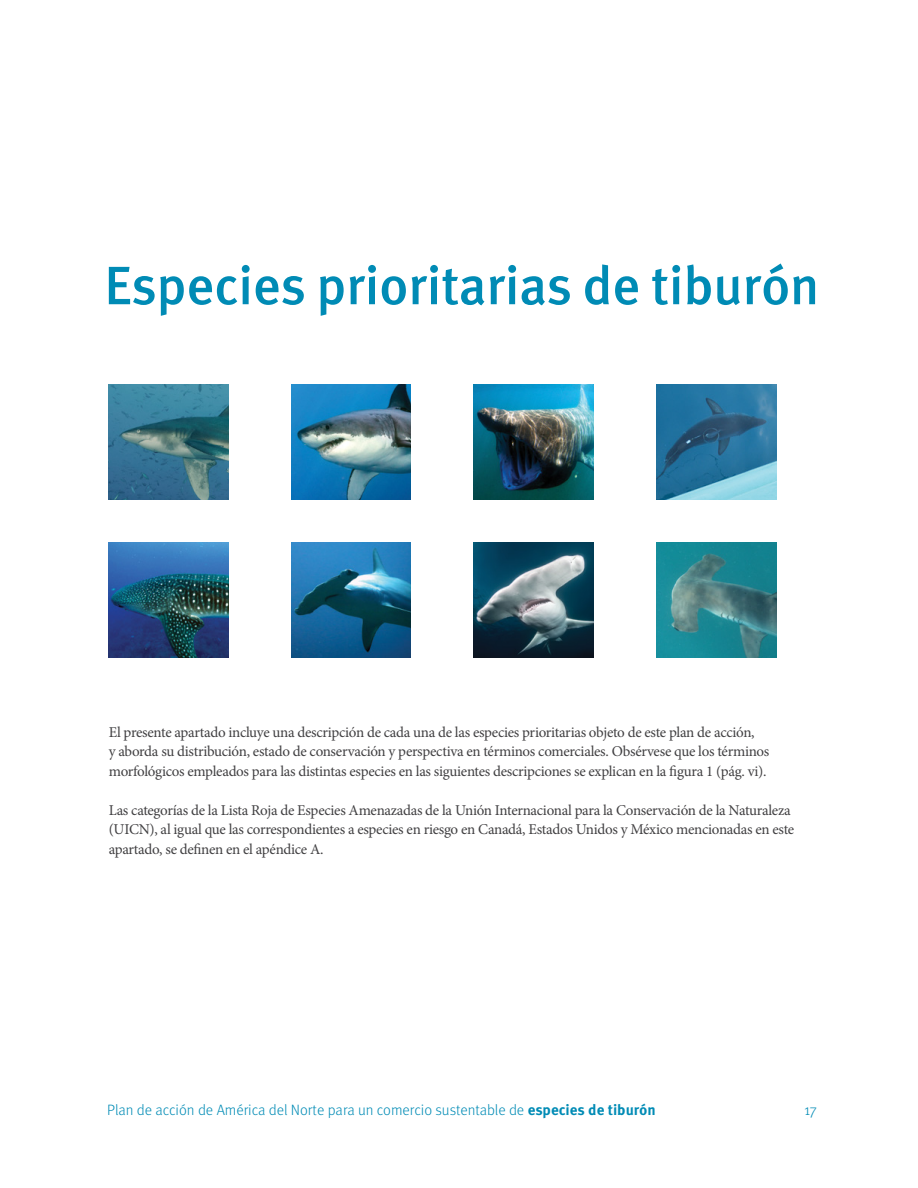
<style>
.page{position:relative;width:918px;height:1188px;background:#fff}
.page>*{position:absolute;margin:0;border:0;box-sizing:border-box;transform-origin:0 0}
.t1{font:500 54px "Meta Pro";letter-spacing:-.01em;color:#008bb5}
.t2{font:15px/19.5px "Minion Pro";letter-spacing:-.02em;color:#414042}
.t3{font:300 15px "Meta Pro";color:#008bb5}
.s1{font-weight:700}
</style>
<div class="page">
<img style="left:109px;top:384px;width:119px;height:115px">
<img style="left:109px;top:543px;width:119px;height:114px">
<img style="left:291px;top:384px;width:120px;height:115px">
<img style="left:291px;top:543px;width:120px;height:114px">
<img style="left:474px;top:384px;width:120px;height:115px">
<img style="left:474px;top:543px;width:120px;height:114px">
<img style="left:657px;top:384px;width:119px;height:115px">
<img style="left:657px;top:543px;width:119px;height:114px">
<h1 class="t1" style="left:104px;top:251px;width:717px">Especies prioritarias de tiburón</h1>
<p class="t2" style="left:109px;top:722px;width:662px">El presente apartado incluye una descripción de cada una de las especies prioritarias objeto de este plan de acción,<br>y aborda su distribución, estado de conservación y perspectiva en términos comerciales. Obsérvese que los términos morfológicos empleados para las distintas especies en las siguientes descripciones se explican en la figura 1 (pág. vi).</p>
<p class="t2" style="left:109px;top:800px;width:687px">Las categorías de la Lista Roja de Especies Amenazadas de la Unión Internacional para la Conservación de la Naturaleza (UICN), al igual que las correspondientes a especies en riesgo en Canadá, Estados Unidos y México mencionadas en este apartado, se definen en el apéndice A.</p>
<p class="t3" style="left:107px;top:1099px;width:550px">Plan de acción de América del Norte para un comercio sustentable de <span class="s1">especies de tiburón</span></p>
<p class="t3" style="left:804px;top:1099px;width:14px">17</p>
</div>
